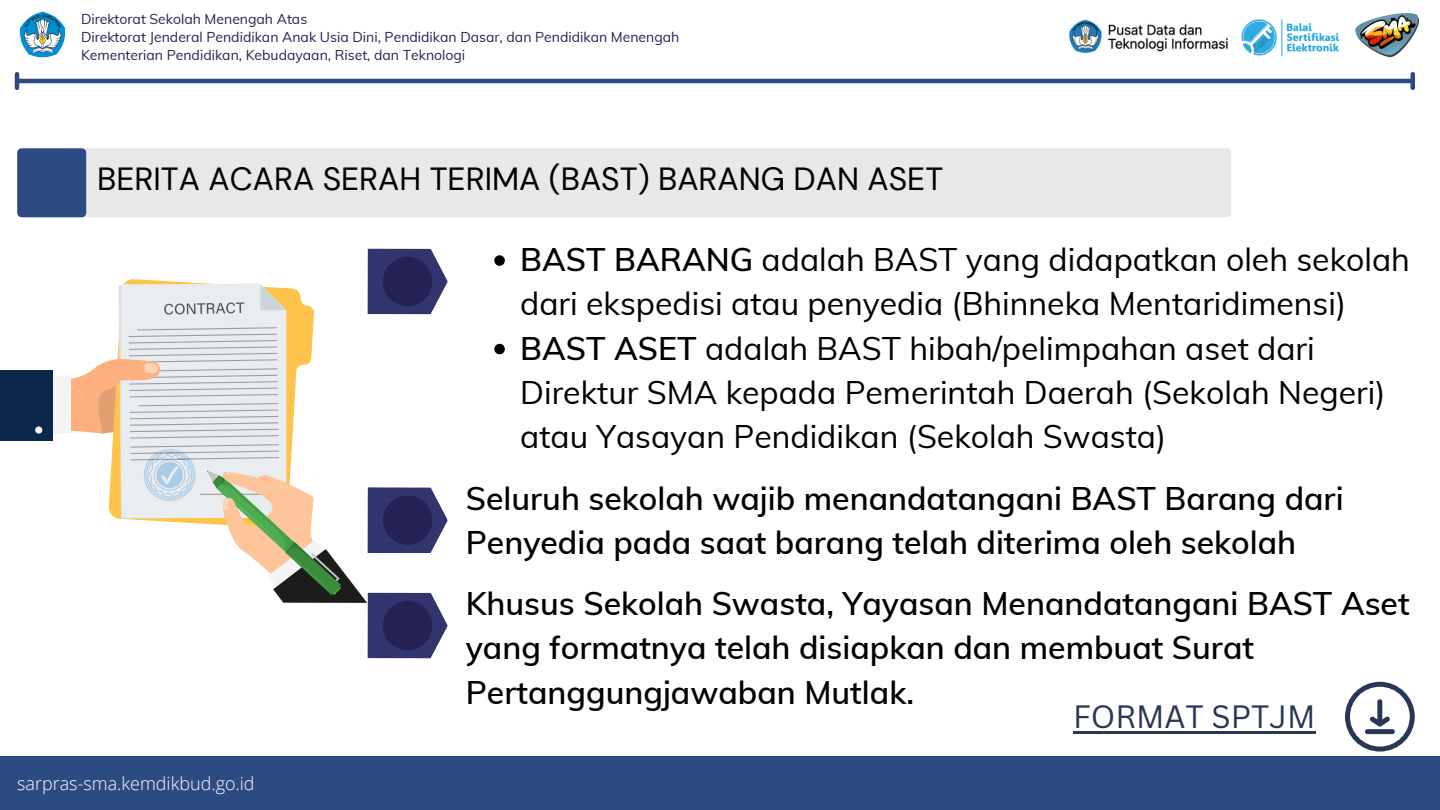
<style>
.page{position:relative;width:1440px;height:810px;background:#fff}
.page>*{position:absolute;margin:0;border:0;box-sizing:border-box;transform-origin:0 0}
.t1{font:32px/44.2px "Muli";color:#000}
.t2{font:600 32px/44.2px "Muli";color:#000}
.t3{font:32px "DM Sans";color:#000}
.t4{font:31.4px "Canva Sans";color:#273755}
.t5{font:300 18px "Open Sans";color:#fff}
.t6{font:14px/18px "Muli";color:#242254}
.s1{font-weight:600}
</style>
<div class="page">
<div style="left:0;top:756px;width:1440px;height:54px;background:#2b4b82"></div>
<div style="left:62px;top:148px;width:1169px;height:69px;background:#e8e8e8;border-radius:4px"></div>
<div style="left:17px;top:148px;width:69px;height:69px;background:#2b4b82;border-radius:4px"></div>
<img style="left:19px;top:11px;width:47px;height:47px">
<img style="left:1355px;top:13px;width:65px;height:45px">
<img style="left:1241px;top:19px;width:99px;height:38px">
<hr style="left:19px;top:79px;width:1392px;height:4px;background:#2b4b82">
<svg style="left:15px;top:72px;width:4px;height:18px"></svg>
<svg style="left:1411px;top:72px;width:4px;height:18px"></svg>
<img style="left:1069px;top:19px;width:159px;height:34px">
<div style="left:0;top:370px;width:53px;height:71px;background:#0a274c"></div>
<svg style="left:494px;top:255px;width:11px;height:11px"></svg>
<svg style="left:494px;top:344px;width:11px;height:10px"></svg>
<svg style="left:1345px;top:682px;width:70px;height:70px"></svg>
<div style="left:1365px;top:729px;width:30px;height:5px;background:#273755;border-radius:2px"></div>
<hr style="left:1073px;top:731px;width:242px;height:3px;background:#273755">
<svg style="left:35px;top:248px;width:413px;height:411px"></svg>
<div style="left:383px;top:601px;width:49px;height:49px;background:#242254;border-radius:50%"></div>
<p class="t6" style="left:81px;top:10px;width:600px">Direktorat Sekolah Menengah Atas<br>Direktorat Jenderal Pendidikan Anak Usia Dini, Pendidikan Dasar, dan Pendidikan Menengah<br>Kementerian Pendidikan, Kebudayaan, Riset, dan Teknologi</p>
<p class="t3" style="left:97px;top:159px;width:848px">BERITA ACARA SERAH TERIMA (BAST) BARANG DAN ASET</p>
<p class="t1" style="left:520px;top:237px;width:891px"><span class="s1">BAST BARANG</span> adalah BAST yang didapatkan oleh sekolah dari ekspedisi atau penyedia (Bhinneka Mentaridimensi)<br><span class="s1">BAST ASET</span> adalah BAST hibah/pelimpahan aset dari Direktur SMA kepada Pemerintah Daerah (Sekolah Negeri) atau Yasayan Pendidikan (Sekolah Swasta)</p>
<p class="t5" style="left:17px;top:771px;width:239px">sarpras-sma.kemdikbud.go.id</p>
<p class="t2" style="left:466px;top:476px;width:879px">Seluruh sekolah wajib menandatangani BAST Barang dari<br>Penyedia pada saat barang telah diterima oleh sekolah</p>
<p class="t2" style="left:466px;top:581px;width:945px">Khusus Sekolah Swasta, Yayasan Menandatangani BAST Aset yang formatnya telah disiapkan dan membuat Surat<br>Pertanggungjawaban Mutlak.</p>
<p class="t4" style="left:1073px;top:695px;width:244px">FORMAT SPTJM</p>
</div>
